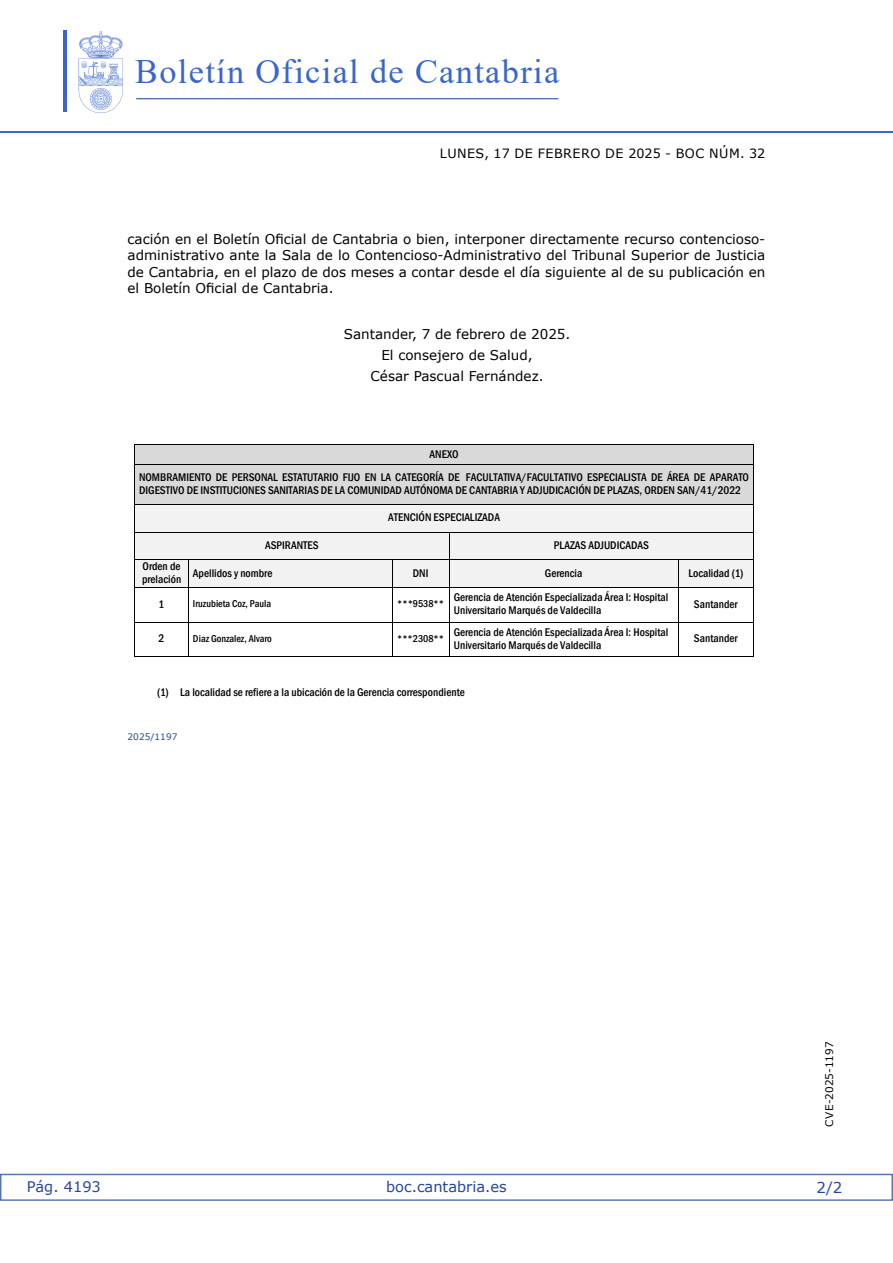
<style>
.page{position:relative;width:893px;height:1263px;background:#fff}
.page>*{position:absolute;margin:0;border:0;box-sizing:border-box;transform-origin:0 0}
.t1{font:34.2px "Times New Roman";letter-spacing:.04em;color:#3a66cc}
.t2{font:15px "Verdana 2";color:#27459e}
.t3{font:14.55px "Verdana 2";color:#27459e}
.t4{font:14.55px "Verdana";color:#27459e}
.inicio_de_parrafo{font:13.5px/16.2px "Verdana";color:#000;text-align:justify}
.center{font:13.5px "Verdana";color:#000}
.center-2{font:13.5px "Verdana 2";color:#000}
.t5{font:12.75px "Verdana 2";letter-spacing:.035em;color:#000}
.t6{font:500 condensed 11.4px/12.9px "Franklin Gothic";color:#000}
.t7{font:10.5px "Verdana 2";color:#000}
.t8{font:500 condensed 10.2px "Franklin Gothic";color:#000}
.numero_exp{font:9px "Verdana 2";color:#27459e}
.s1{font-family:"Verdana 2"}
</style>
<div class="page">
<hr style="left:0;top:132px;width:893px;height:1px;background:#3a66cc">
<hr style="left:136px;top:99px;width:422px;height:1px;background:#2a4993">
<svg style="left:79px;top:31px;width:44px;height:82px"></svg>
<hr style="left:63px;top:30px;width:4px;height:82px;background:#3a66cc">
<div style="left:0;top:1174px;width:893px;height:27px;border:1px solid #5e73ae"></div>
<div style="left:135px;top:445px;width:618px;height:20px;background:#d9d9d9"></div>
<hr style="left:135px;top:445px;width:618px;height:1px;background:#000">
<div style="left:135px;top:465px;width:618px;height:39px;background:#d9d9d9"></div>
<svg style="left:134px;top:445px;width:1px;height:20px"></svg>
<hr style="left:135px;top:465px;width:618px;height:1px;background:#000">
<svg style="left:753px;top:445px;width:1px;height:20px"></svg>
<hr style="left:134px;top:465px;width:1px;height:39px;background:#000">
<hr style="left:753px;top:465px;width:1px;height:39px;background:#000">
<div style="left:135px;top:505px;width:618px;height:27px;background:#f2f2f2"></div>
<hr style="left:135px;top:504px;width:618px;height:1px;background:#000">
<div style="left:135px;top:532px;width:314px;height:27px;background:#f2f2f2"></div>
<div style="left:449px;top:532px;width:304px;height:27px;background:#f2f2f2"></div>
<hr style="left:135px;top:532px;width:314px;height:1px;background:#000">
<hr style="left:450px;top:532px;width:303px;height:1px;background:#000">
<div style="left:135px;top:560px;width:53px;height:27px;background:#f2f2f2"></div>
<div style="left:189px;top:560px;width:203px;height:27px;background:#f2f2f2"></div>
<div style="left:392px;top:560px;width:57px;height:27px;background:#f2f2f2"></div>
<div style="left:449px;top:560px;width:229px;height:27px;background:#f2f2f2"></div>
<div style="left:678px;top:560px;width:75px;height:27px;background:#f2f2f2"></div>
<hr style="left:135px;top:559px;width:53px;height:1px;background:#000">
<hr style="left:189px;top:559px;width:203px;height:1px;background:#000">
<hr style="left:392px;top:559px;width:57px;height:1px;background:#000">
<hr style="left:450px;top:559px;width:228px;height:1px;background:#000">
<hr style="left:678px;top:559px;width:75px;height:1px;background:#000">
<svg style="left:134px;top:504px;width:1px;height:84px"></svg>
<hr style="left:135px;top:587px;width:53px;height:1px;background:#000">
<svg style="left:188px;top:559px;width:1px;height:29px"></svg>
<hr style="left:189px;top:587px;width:203px;height:1px;background:#000">
<svg style="left:392px;top:560px;width:1px;height:27px"></svg>
<hr style="left:392px;top:587px;width:57px;height:1px;background:#000">
<svg style="left:449px;top:532px;width:1px;height:56px"></svg>
<hr style="left:450px;top:587px;width:228px;height:1px;background:#000">
<svg style="left:678px;top:560px;width:1px;height:27px"></svg>
<hr style="left:678px;top:587px;width:75px;height:1px;background:#000">
<svg style="left:753px;top:504px;width:1px;height:84px"></svg>
<hr style="left:134px;top:588px;width:1px;height:34px;background:#000">
<hr style="left:188px;top:588px;width:1px;height:34px;background:#000">
<hr style="left:392px;top:588px;width:1px;height:34px;background:#000">
<hr style="left:449px;top:588px;width:1px;height:34px;background:#000">
<hr style="left:678px;top:588px;width:1px;height:34px;background:#000">
<hr style="left:753px;top:588px;width:1px;height:34px;background:#000">
<hr style="left:135px;top:622px;width:53px;height:1px;background:#000">
<hr style="left:189px;top:622px;width:203px;height:1px;background:#000">
<hr style="left:392px;top:622px;width:57px;height:1px;background:#000">
<hr style="left:450px;top:622px;width:228px;height:1px;background:#000">
<hr style="left:678px;top:622px;width:75px;height:1px;background:#000">
<hr style="left:134px;top:622px;width:1px;height:34px;background:#000">
<hr style="left:135px;top:656px;width:53px;height:1px;background:#000">
<hr style="left:188px;top:622px;width:1px;height:34px;background:#000">
<hr style="left:189px;top:656px;width:203px;height:1px;background:#000">
<hr style="left:392px;top:622px;width:1px;height:34px;background:#000">
<hr style="left:392px;top:656px;width:57px;height:1px;background:#000">
<hr style="left:449px;top:622px;width:1px;height:34px;background:#000">
<hr style="left:450px;top:656px;width:228px;height:1px;background:#000">
<hr style="left:678px;top:622px;width:1px;height:34px;background:#000">
<hr style="left:678px;top:656px;width:75px;height:1px;background:#000">
<hr style="left:753px;top:622px;width:1px;height:34px;background:#000">
<h1 class="t1" style="left:135px;top:47px;width:425px">Boletín Oficial de Cantabria</h1>
<p class="t5" style="left:440px;top:144px;width:327px">LUNES, 17 DE FEBRERO DE 2025 - BOC NÚM. 32</p>
<p class="inicio_de_parrafo" style="left:128px;top:231px;width:639px">cación en el Boletín Oficial de Cantabria o bien, interponer directamente recurso contencioso&shy;<span class="s1">administrativo ante la Sala de lo Contencioso-Administrativo del Tribunal Superior de Justicia </span>de Cantabria, en el plazo de dos meses a contar desde el día siguiente al de su publicación en el Boletín Oficial de Cantabria.</p>
<p class="center-2" style="left:344px;top:325px;width:228px">Santander, 7 de febrero de 2025.</p>
<p class="center" style="left:381px;top:346px;width:153px">El consejero de Salud,</p>
<p class="center" style="left:371px;top:367px;width:175px">César Pascual Fernández.</p>
<p class="t6" style="left:139px;top:442px;width:611px;line-height:23.4px;text-align:center">ANEXO<br>NOMBRAMIENTO DE PERSONAL ESTATUTARIO FIJO EN LA CATEGORÍA DE FACULTATIVA/FACULTATIVO ESPECIALISTA DE ÁREA DE APARATO</p>
<p class="t6" style="left:139px;top:484px;width:603px">DIGESTIVO DE INSTITUCIONES SANITARIAS DE LA COMUNIDAD AUTÓNOMA DE CANTABRIA Y ADJUDICACIÓN DE PLAZAS, ORDEN SAN/41/2022</p>
<p class="t6" style="left:388px;top:511px;width:113px">ATENCIÓN ESPECIALIZADA</p>
<p class="t6" style="left:265px;top:539px;width:55px">ASPIRANTES</p>
<p class="t6" style="left:554px;top:539px;width:97px">PLAZAS ADJUDICADAS</p>
<p class="t6" style="left:142px;top:560px;width:41px">Orden de prelación</p>
<p class="t6" style="left:193px;top:566px;width:81px">Apellidos y nombre</p>
<p class="t6" style="left:413px;top:566px;width:17px">DNI</p>
<p class="t6" style="left:545px;top:566px;width:39px">Gerencia</p>
<p class="t6" style="left:688px;top:566px;width:57px">Localidad (1)</p>
<p class="t6" style="left:159px;top:597px;width:7px">1</p>
<p class="t8" style="left:193px;top:597px;width:80px">Iruzubieta Coz, Paula</p>
<p class="t8" style="left:397px;top:597px;width:48px">***9538**</p>
<p class="t6" style="left:454px;top:591px;width:216px">Gerencia de Atención Especializada Área I: Hospital<br>Universitario Marqués de Valdecilla</p>
<p class="t6" style="left:694px;top:597px;width:45px">Santander</p>
<p class="t6" style="left:159px;top:632px;width:7px">2</p>
<p class="t8" style="left:193px;top:632px;width:80px">Diaz Gonzalez, Alvaro</p>
<p class="t8" style="left:397px;top:632px;width:48px">***2308**</p>
<p class="t6" style="left:454px;top:626px;width:216px">Gerencia de Atención Especializada Área I: Hospital<br>Universitario Marqués de Valdecilla</p>
<p class="t6" style="left:694px;top:632px;width:45px">Santander</p>
<p class="t6" style="left:157px;top:686px;width:309px">(1) La localidad se refiere a la ubicación de la Gerencia correspondiente</p>
<p class="numero_exp" style="left:128px;top:731px;width:51px">2025/1197</p>
<p class="t4" style="left:27px;top:1177px;width:76px">Pág. 4193</p>
<p class="t3" style="left:386px;top:1177px;width:122px">boc.cantabria.es</p>
<p class="t7" style="left:822px;top:1126px;width:87px;rotate:-90deg">CVE-2025-1197</p>
<h2 class="t2" style="left:816px;top:1177px;width:27px">2/2</h2>
</div>
